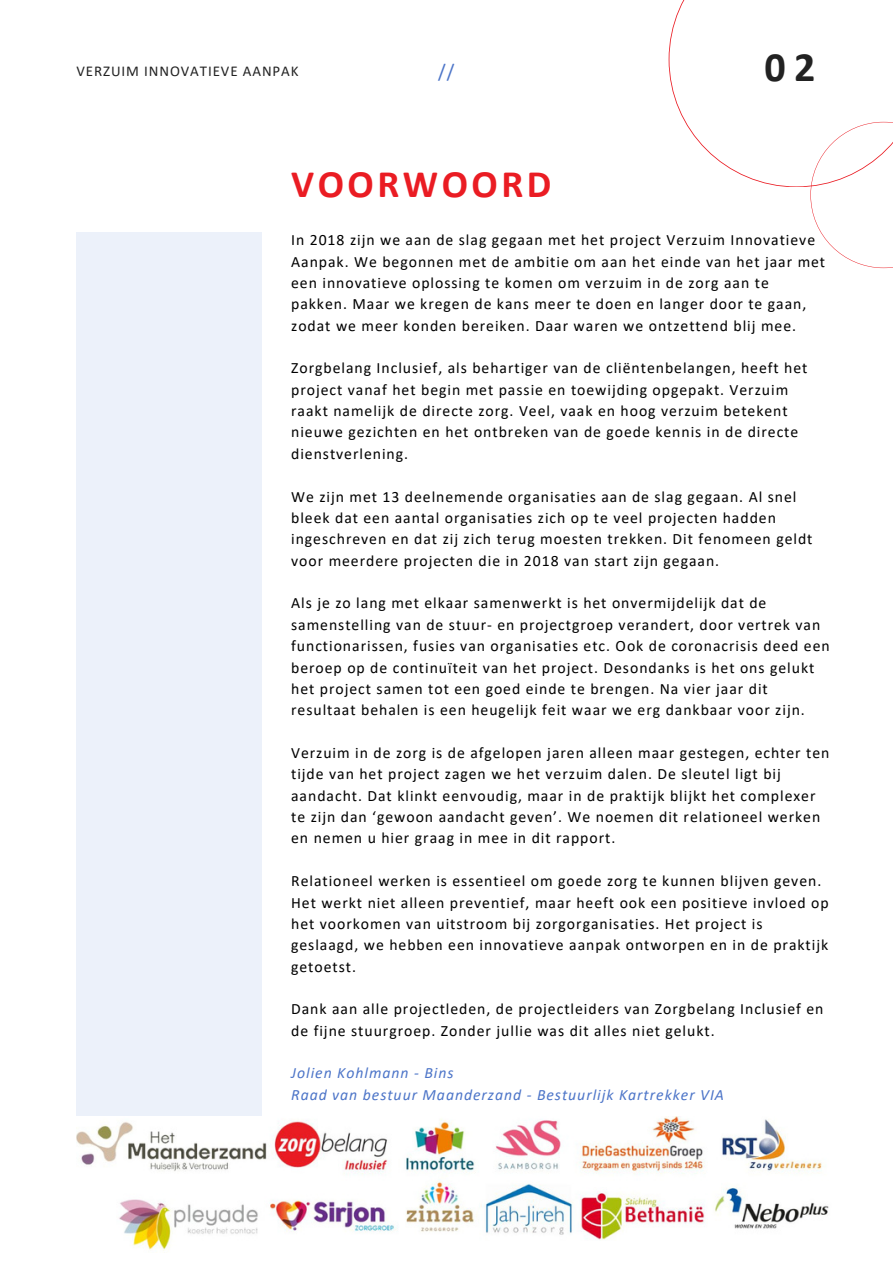
<style>
.page{position:relative;width:893px;height:1264px;background:#fff}
.page>*{position:absolute;margin:0;border:0;box-sizing:border-box;transform-origin:0 0}
.t1{font:700 42px "Calibri";color:#222}
.t2{font:700 39px "Calibri";letter-spacing:.09em;color:#ea1c23}
.t3{font:19.8px "Calibri";color:#4d75c8}
.t4{font:15.75px/21.3px "Calibri";letter-spacing:.06em;color:#000}
.t5{font:italic 15.75px "Calibri";letter-spacing:.06em;color:#4d75c8}
.t6{font:15px "Calibri";letter-spacing:.06em;color:#222}
</style>
<div class="page">
<div style="left:77px;top:232px;width:184px;height:970px;background:#ecf1fa"></div>
<svg style="left:668px;top:0;width:224px;height:268px"></svg>
<img style="left:77px;top:1116px;width:752px;height:135px">
<p class="t6" style="left:76px;top:65px;width:224px">VERZUIM INNOVATIEVE AANPAK</p>
<p class="t3" style="left:438px;top:63px;width:18px">//</p>
<p class="t1" style="left:764px;top:50px;width:52px">02</p>
<p class="t2" style="left:291px;top:168px;width:262px">VOORWOORD</p>
<p class="t4" style="left:291px;top:230px;width:535px">In 2018 zijn we aan de slag gegaan met het project Verzuim Innovatieve Aanpak. We begonnen met de ambitie om aan het einde van het jaar met een innovatieve oplossing te komen om verzuim in de zorg aan te pakken. Maar we kregen de kans meer te doen en langer door te gaan, zodat we meer konden bereiken. Daar waren we ontzettend blij mee.</p>
<p class="t4" style="left:291px;top:359px;width:518px">Zorgbelang Inclusief, als behartiger van de cliëntenbelangen, heeft het project vanaf het begin met passie en toewijding opgepakt. Verzuim raakt namelijk de directe zorg. Veel, vaak en hoog verzuim betekent nieuwe gezichten en het ontbreken van de goede kennis in de directe dienstverlening.</p>
<p class="t4" style="left:291px;top:487px;width:523px">We zijn met 13 deelnemende organisaties aan de slag gegaan. Al snel bleek dat een aantal organisaties zich op te veel projecten hadden ingeschreven en dat zij zich terug moesten trekken. Dit fenomeen geldt voor meerdere projecten die in 2018 van start zijn gegaan.</p>
<p class="t4" style="left:291px;top:594px;width:540px">Als je zo lang met elkaar samenwerkt is het onvermijdelijk dat de samenstelling van de stuur- en projectgroep verandert, door vertrek van functionarissen, fusies van organisaties etc. Ook de coronacrisis deed een beroep op de continuïteit van het project. Desondanks is het ons gelukt het project samen tot een goed einde te brengen. Na vier jaar dit resultaat behalen is een heugelijk feit waar we erg dankbaar voor zijn.</p>
<p class="t4" style="left:291px;top:743px;width:540px">Verzuim in de zorg is de afgelopen jaren alleen maar gestegen, echter ten tijde van het project zagen we het verzuim dalen. De sleutel ligt bij aandacht. Dat klinkt eenvoudig, maar in de praktijk blijkt het complexer te zijn dan ‘gewoon aandacht geven’. We noemen dit relationeel werken en nemen u hier graag in mee in dit rapport.</p>
<p class="t4" style="left:291px;top:871px;width:539px">Relationeel werken is essentieel om goede zorg te kunnen blijven geven.<br>Het werkt niet alleen preventief, maar heeft ook een positieve invloed op het voorkomen van uitstroom bij zorgorganisaties. Het project is geslaagd, we hebben een innovatieve aanpak ontworpen en in de praktijk getoetst.</p>
<p class="t4" style="left:291px;top:999px;width:533px">Dank aan alle projectleden, de projectleiders van Zorgbelang Inclusief en de fijne stuurgroep. Zonder jullie was dit alles niet gelukt.</p>
<p class="t5" style="left:291px;top:1066px;width:164px">Jolien Kohlmann - Bins</p>
<p class="t5" style="left:291px;top:1087px;width:434px">Raad van bestuur Maanderzand - Bestuurlijk Kartrekker VIA</p>
</div>
